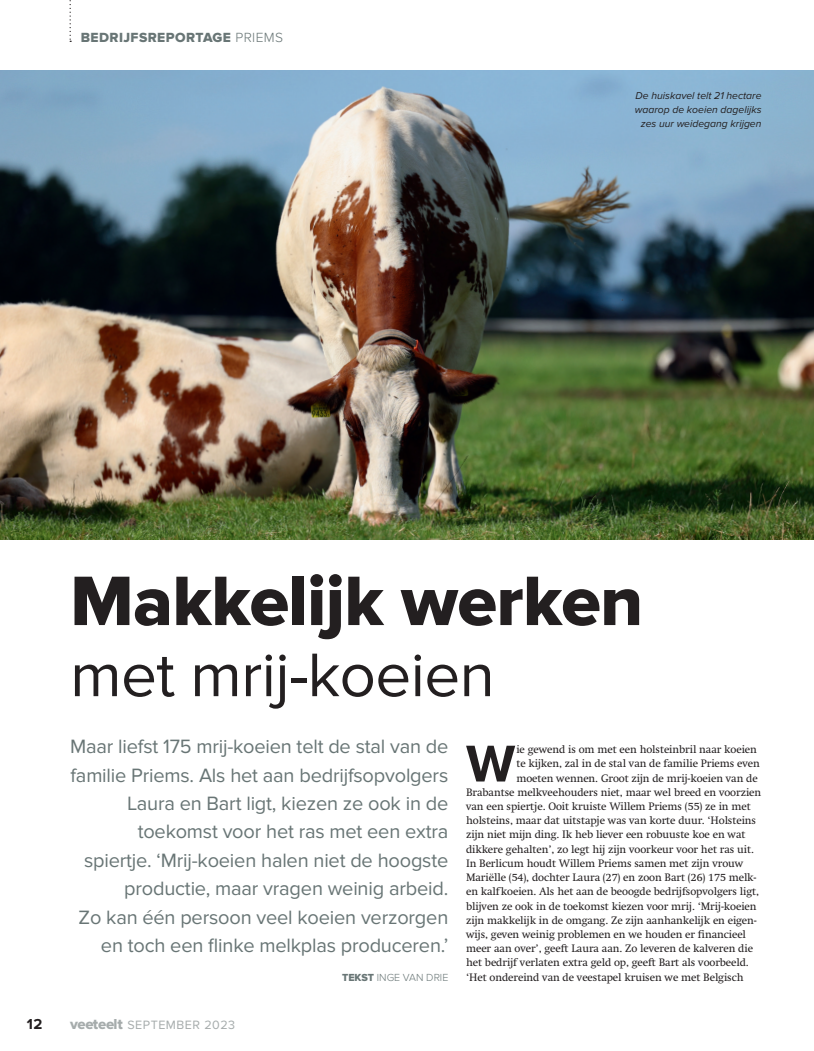
<style>
.page{position:relative;width:814px;height:1051px;background:#fff}
.page>*{position:absolute;margin:0;border:0;box-sizing:border-box;transform-origin:0 0}
.t1{font:72.5px "Proxima Nova Extrabld";letter-spacing:-.01em;color:#231f20}
.t2{font:63.75px "Proxima Nova";letter-spacing:-.01em;color:#231f20}
.t3{font:700 53.62px "Proxima Nova";color:#231f20}
.t4{font:20px/28.5px "Proxima Nova";letter-spacing:-.01em;color:#687575;text-align:right}
.t5{font:700 15px "Proxima Nova";color:#231f20}
.t6{font:13.75px "Proxima Nova Extrabld";letter-spacing:.03em;color:#687575}
.t7{font:12.5px "Proxima Nova";letter-spacing:.04em;color:#a6acac}
.t8{font:11px "Swift LT Pro";letter-spacing:-.01em;color:#231f20}
.t9{font:300 10.62px "Proxima Nova";color:#687575}
.t10{font:italic 10.38px/14.2px "Proxima Nova";color:#231f20;text-align:center}
.s1{font-family:"Proxima Nova";font-weight:300}
.s2{font-family:"Proxima Nova Extrabld";font-size:15px}
.s3{font-family:"Proxima Nova Extrabld";font-weight:400}
</style>
<div class="page">
<img style="left:0;top:70px;width:813px;height:470px">
<svg style="left:70px;top:0;width:1px;height:42px"></svg>
<p class="t6" style="left:81px;top:29px;width:204px">BEDRIJFSREPORTAGE <span class="s1">PRIEMS</span></p>
<p class="t10" style="left:635px;top:88px;width:128px">De huiskavel telt 21 hectare waarop de koeien dagelijks zes uur weidegang krijgen</p>
<h1 class="t1" style="left:70px;top:559px;width:574px">Makkelijk werken</h1>
<h2 class="t2" style="left:70px;top:638px;width:426px">met mrij-koeien</h2>
<h3 class="t3" style="left:466px;top:733px;width:51px">W</h3>
<p class="t8" style="left:516px;top:743px;width:242px">ie gewend is om met een holsteinbril naar koeien</p>
<p class="t4" style="left:70px;top:732px;width:379px">Maar liefst 175 mrij-koeien telt de stal van de familie Priems. Als het aan bedrijfsopvolgers Laura en Bart ligt, kiezen ze ook in de toekomst voor het ras met een extra spiertje. ‘Mrij-koeien halen niet de hoogste productie, maar vragen weinig arbeid.<br>Zo kan één persoon veel koeien verzorgen en toch een flinke melkplas produceren.’</p>
<p class="t8" style="left:516px;top:757px;width:245px">te kijken, zal in de stal van de familie Priems even</p>
<p class="t8" style="left:516px;top:771px;width:243px">moeten wennen. Groot zijn de mrij-koeien van de</p>
<p class="t8" style="left:466px;top:786px;width:296px">Brabantse melkveehouders niet, maar wel breed en voorzien</p>
<p class="t8" style="left:466px;top:800px;width:286px">van een spiertje. Ooit kruiste Willem Priems (55) ze in met</p>
<p class="t8" style="left:466px;top:814px;width:291px">holsteins, maar dat uitstapje was van korte duur. ‘Holsteins</p>
<p class="t8" style="left:466px;top:828px;width:281px">zijn niet mijn ding. Ik heb liever een robuuste koe en wat</p>
<p class="t8" style="left:466px;top:842px;width:289px">dikkere gehalten’, zo legt hij zijn voorkeur voor het ras uit.</p>
<p class="t8" style="left:466px;top:857px;width:279px">In Berlicum houdt Willem Priems samen met zijn vrouw</p>
<p class="t8" style="left:466px;top:871px;width:292px">Mariëlle (54), dochter Laura (27) en zoon Bart (26) 175 melk-</p>
<p class="t8" style="left:466px;top:885px;width:294px">en kalfkoeien. Als het aan de beoogde bedrijfsopvolgers ligt,</p>
<p class="t8" style="left:466px;top:899px;width:292px">blijven ze ook in de toekomst kiezen voor mrij. ‘Mrij-koeien</p>
<p class="t8" style="left:466px;top:914px;width:292px">zijn makkelijk in de omgang. Ze zijn aanhankelijk en eigen-</p>
<p class="t8" style="left:466px;top:928px;width:281px">wijs, geven weinig problemen en we houden er financieel</p>
<p class="t8" style="left:466px;top:942px;width:288px">meer aan over’, geeft Laura aan. Zo leveren de kalveren die</p>
<p class="t8" style="left:466px;top:956px;width:284px">het bedrijf verlaten extra geld op, geeft Bart als voorbeeld.</p>
<h3 class="t5" style="left:27px;top:1015px;width:17px">12</h3>
<p class="t7" style="left:70px;top:1018px;width:166px"><span class="s2">veeteelt</span> SEPTEMBER 2023</p>
<p class="t9" style="left:342px;top:971px;width:108px"><span class="s3">TEKST</span> INGE VAN DRIE</p>
<p class="t8" style="left:466px;top:970px;width:279px">‘Het ondereind van de veestapel kruisen we met Belgisch</p>
</div>
